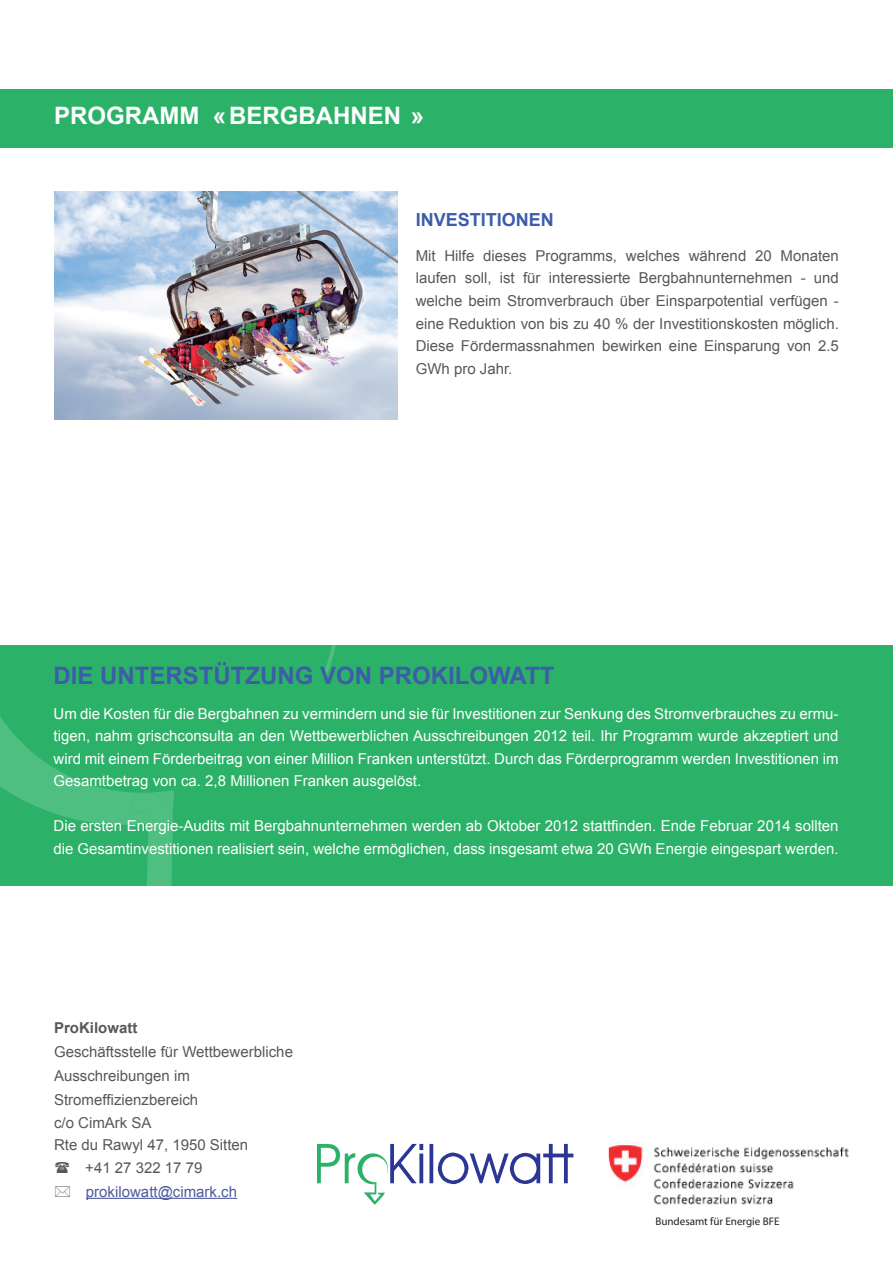
<style>
.page{position:relative;width:893px;height:1263px;background:#fff}
.page>*{position:absolute;margin:0;border:0;box-sizing:border-box;transform-origin:0 0}
.t1{font:700 24px "Arial";color:#3d5caa}
.t2{font:700 24px "Arial";color:#fff}
.t3{font:700 18px "Arial";color:#3d5caa}
.t4{font:15px/22.5px "Arial";color:#fff;text-align:justify}
.t5{font:15px/22.5px "Arial";color:#57585a}
.t6{font:15px "Arial";color:#4d5a9e}
.t7{font:700 15px "Arial";color:#57585a}
.t8{font:11.1px "Myriad Pro";color:#231f20}
</style>
<div class="page">
<div style="left:0;top:645px;width:893px;height:240px;background:#2cb268"></div>
<svg style="left:0;top:645px;width:336px;height:147px"></svg>
<svg style="left:0;top:792px;width:295px;height:94px"></svg>
<hr style="left:86px;top:1198px;width:151px;height:1px;background:#4d5a9e">
<div style="left:0;top:89px;width:893px;height:58px;background:#2cb268"></div>
<img style="left:608px;top:1143px;width:241px;height:62px">
<svg style="left:317px;top:1144px;width:256px;height:61px"></svg>
<img style="left:54px;top:191px;width:343px;height:229px">
<h1 class="t2" style="left:54px;top:99px;width:372px">PROGRAMM «BERGBAHNEN »</h1>
<p class="t3" style="left:416px;top:207px;width:140px">INVESTITIONEN</p>
<p class="t5" style="left:416px;top:245px;width:425px;text-align:justify">Mit Hilfe dieses Programms, welches während 20 Monaten laufen soll, ist für interessierte Bergbahnunternehmen - und welche beim Stromverbrauch über Einsparpotential verfügen - eine Reduktion von bis zu 40 % der Investitionskosten möglich.<br>Diese Fördermassnahmen bewirken eine Einsparung von 2.5<br>GWh pro Jahr.</p>
<h1 class="t1" style="left:54px;top:659px;width:81px">DIE UNTER</h1>
<h1 class="t1" style="left:183px;top:659px;width:96px">STÜTZUNG</h1>
<h1 class="t1" style="left:320px;top:659px;width:18px">VON</h1>
<h1 class="t1" style="left:379px;top:659px;width:162px">PRO KILOWATT</h1>
<p class="t4" style="left:54px;top:703px;width:786px">Um die Kosten für die Bergbahnen zu vermindern und sie für Investitionen zur Senkung des Stromverbrauches zu ermu&shy;tigen, nahm grischconsulta an den Wettbewerblichen Ausschreibungen 2012 teil. Ihr Programm wurde akzeptiert und wird mit einem Förderbeitrag von einer Million Franken unterstützt. Durch das Förderprogramm werden Investitionen im Gesamtbetrag von ca. 2,8 Millionen Franken ausgelöst.</p>
<p class="t4" style="left:54px;top:815px;width:786px">Die ersten Energie-Audits mit Bergbahnunternehmen werden ab Oktober 2012 stattfinden. Ende Februar 2014 sollten die Gesamtinvestitionen realisiert sein, welche ermöglichen, dass insgesamt etwa 20 GWh Energie eingespart werden.</p>
<p class="t7" style="left:54px;top:1018px;width:85px">PROKILOWATT</p>
<p class="t5" style="left:54px;top:1040px;width:240px;line-height:24px">Geschäftsstelle für Wettbewerbliche<br>Ausschreibungen im<br>Stromeffizienzbereich</p>
<p class="t5" style="left:54px;top:1111px;width:99px">c/o CimArk SA</p>
<p class="t5" style="left:54px;top:1134px;width:196px">Rte du Rawyl 47, 1950 Sitten</p>
<p class="t5" style="left:85px;top:1156px;width:119px">+41 27 322 17 79</p>
<p class="t6" style="left:86px;top:1182px;width:153px">prokilowatt@cimark.ch</p>
<p class="t8" style="left:655px;top:1214px;width:126px">Bundesamt für Energie BFE</p>
</div>
